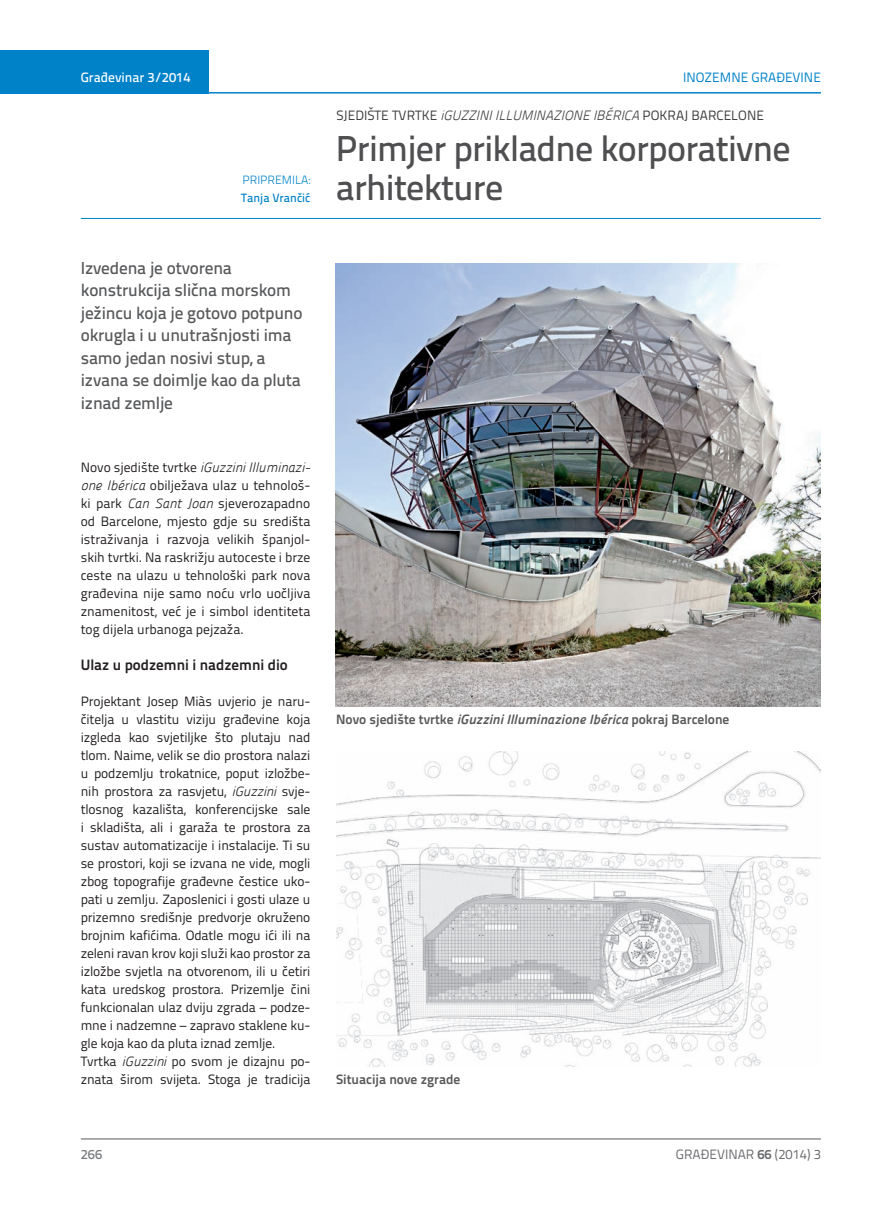
<style>
.page{position:relative;width:872px;height:1212px;background:#fff}
.page>*{position:absolute;margin:0;border:0;box-sizing:border-box;transform-origin:0 0}
.t1{font:500 36px/39px "Titillium Text 22 L";letter-spacing:-.02em;color:#4f4f51}
.t2{font:500 17.25px/22.5px "Titillium Text 22 L";letter-spacing:-.01em;color:#57585a}
.t3{font:700 15px "Titillium Text 22 L";color:#231f20}
.t4{font:13.5px/18px "Titillium Text 22 L";letter-spacing:-.01em;color:#231f20;text-align:justify}
.t5{font:700 13.5px "Titillium Text 22 L";color:#57585a}
.t6{font:13.5px "Titillium Text 22 L";color:#3e3e3f}
.t7{font:italic 13.5px "Panefresco 250 wt";color:#231f20}
.t8{font:13.5px "Titillium Text 22 L";color:#6c6d70}
.t9{font:13.5px "Titillium Text 22 L";color:#0082c8}
.t10{font:500 13.5px "Titillium Text 22 L";color:#fff}
.t11{font:500 13.5px "Titillium Text 22 L";color:#787a7d}
.t12{font:500 12px "Titillium Text 22 L";color:#0082c8}
.t13{font:300 12px "Titillium Text 22 L";color:#0082c8}
.s1{font-family:"Panefresco 250 wt";font-style:italic}
.s2{font-family:"Titillium Text 22 L";font-style:normal}
.s3{font-family:"Panefresco 800 wt";font-weight:400;font-style:italic}
.s4{font-weight:700}
</style>
<div class="page">
<hr style="left:81px;top:1139px;width:740px;height:1px;background:#57585a">
<div style="left:0;top:50px;width:208px;height:44px;background:#0082c8"></div>
<hr style="left:0;top:92px;width:821px;height:2px;background:#0082c8">
<hr style="left:81px;top:218px;width:740px;height:1px;background:#0082c8">
<img style="left:336px;top:264px;width:485px;height:442px">
<img style="left:336px;top:751px;width:485px;height:315px">
<p class="t10" style="left:81px;top:67px;width:111px">Građevinar 3/2014</p>
<p class="t9" style="left:683px;top:68px;width:139px">INOZEMNE GRAĐEVINE</p>
<p class="t6" style="left:336px;top:105px;width:429px">SJEDIŠTE TVRTKE <span class="s1">iGUZZINI ILLUMINAZIONE IBÉRICA</span> POKRAJ BARCELONE</p>
<p class="t13" style="left:243px;top:171px;width:69px">PRIPREMILA:</p>
<p class="t12" style="left:241px;top:188px;width:71px">Tanja Vrančić</p>
<p class="t2" style="left:81px;top:255px;width:223px">Izvedena je otvorena konstrukcija slična morskom ježincu koja je gotovo potpuno okrugla i u unutrašnjosti ima samo jedan nosivi stup, a izvana se doimlje kao da pluta iznad zemlje</p>
<p class="t7" style="left:81px;top:457px;width:231px"><span class="s2">Novo sjedište tvrtke</span> iGuzzini Illuminazi-</p>
<p class="t4" style="left:81px;top:475px;width:231px"><span class="s1">one Ibérica</span> obilježava ulaz u tehnološ&shy;ki park <span class="s1">Can Sant Joan</span> sjeverozapadno od Barcelone, mjesto gdje su središta istraživanja i razvoja velikih španjol&shy;skih tvrtki. Na raskrižju autoceste i brze ceste na ulazu u tehnološki park nova građevina nije samo noću vrlo uočljiva znamenitost, već je i simbol identiteta tog dijela urbanoga pejzaža.</p>
<p class="t3" style="left:81px;top:653px;width:209px">Ulaz u podzemni i nadzemni dio</p>
<p class="t4" style="left:81px;top:691px;width:231px;text-align:left">Projektant Josep Miàs uvjerio je naru&shy;čitelja u vlastitu viziju građevine koja izgleda kao svjetiljke što plutaju nad tlom. Naime, velik se dio prostora nalazi u podzemlju trokatnice, poput izložbe&shy;nih prostora za rasvjetu, <span class="s1">iGuzzini</span> svje&shy;tlosnog kazališta, konferencijske sale i skladišta, ali i garaža te prostora za sustav automatizacije i instalacije. Ti su se prostori, koji se izvana ne vide, mogli zbog topografije građevne čestice uko&shy;pati u zemlju. Zaposlenici i gosti ulaze u prizemno središnje predvorje okruženo brojnim kafićima. Odatle mogu ići ili na zeleni ravan krov koji služi kao prostor za izložbe svjetla na otvorenom, ili u četiri kata uredskog prostora. Prizemlje čini funkcionalan ulaz dviju zgrada – podze&shy;mne i nadzemne – zapravo staklene ku&shy;gle koja kao da pluta iznad zemlje.<br>Tvrtka <span class="s1">iGuzzini</span> po svom je dizajnu po&shy;znata širom svijeta. Stoga je tradicija</p>
<h1 class="t1" style="left:336px;top:127px;width:456px">Primjer prikladne korporativne arhitekture</h1>
<p class="t5" style="left:336px;top:709px;width:395px">Novo sjedište tvrtke <span class="s3">iGuzzini Illuminazione Ibérica</span> pokraj Barcelone</p>
<p class="t5" style="left:336px;top:1069px;width:126px">Situacija nove zgrade</p>
<p class="t11" style="left:81px;top:1144px;width:23px">266</p>
<p class="t8" style="left:676px;top:1144px;width:146px">GRAĐEVINAR <span class="s4">66</span> (2014) 3</p>
</div>
